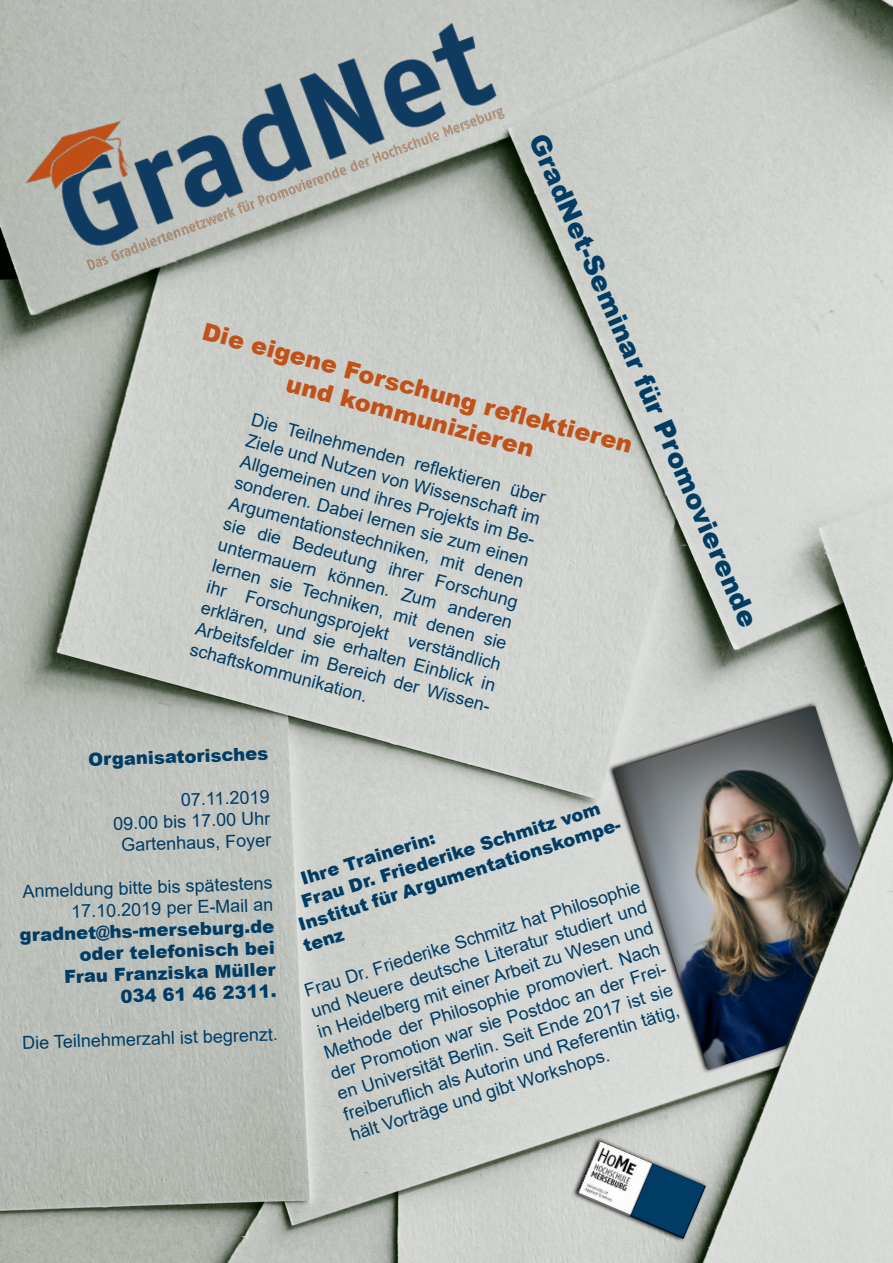
<style>
.page{position:relative;width:893px;height:1263px;background:#fff}
.page>*{position:absolute;margin:0;border:0;box-sizing:border-box;transform-origin:0 0}
.t1{font:900 27px "Arial";color:#003c64}
.t2{font:900 24px/28.8px "Arial";color:#c15117;text-align:center}
.t3{font:18px/21.6px "Arial";color:#003c64}
.t4{font:900 18px/21.6px "Arial";color:#003c64;text-align:right}
</style>
<div class="page">
<img style="left:0;top:0;width:893px;height:1263px">
<img style="left:7px;top:0;width:509px;height:295px">
<svg style="left:607px;top:701px;width:257px;height:373px;background:#cfd2ce"></svg>
<img style="left:613px;top:706px;width:249px;height:364px">
<svg style="left:389px;top:1064px;width:388px;height:137px;background:#c3c6c1"></svg>
<svg style="left:571px;top:1137px;width:137px;height:105px;background:#c2c4bf"></svg>
<img style="left:578px;top:1141px;width:128px;height:98px">
<h1 class="t1" style="left:553px;top:128px;width:536px;rotate:66deg">GradNet-Seminar für Promovierende</h1>
<h2 class="t2" style="left:207px;top:316px;width:446px;rotate:15deg">Die eigene Forschung reflektieren und kommunizieren</h2>
<p class="t3" style="left:255px;top:408px;width:309px;rotate:15deg">Die Teilnehmenden refl ektieren über Ziele und Nutzen von Wissenschaft im Allgemeinen und ihres Projekts im Be&shy;sonderen. Dabei lernen sie zum einen Argumentationstechniken, mit denen sie die Bedeutung ihrer Forschung untermauern können. Zum anderen lernen sie Techniken, mit denen sie ihr Forschungsprojekt verständlich erklären, und sie erhalten Einblick in Arbeitsfelder im Bereich der Wissen&shy;schaftskommunikation.</p>
<p class="t4" style="left:88px;top:748px;width:181px;rotate:-2deg">Organisatorisches</p>
<p class="t3" style="left:112px;top:791px;width:159px;text-align:right;rotate:-2deg">07.11.2019<br>09.00 bis 17.00 Uhr<br>Gartenhaus, Foyer</p>
<p class="t3" style="left:22px;top:881px;width:252px;text-align:right;rotate:-2deg">Anmeldung bitte bis spätestens<br>17.10.2019 per E-Mail an</p>
<p class="t4" style="left:19px;top:923px;width:256px;rotate:-2deg">gradnet@hs-merseburg.de oder telefonisch bei<br>Frau Franziska Müller<br>034 61 46 2311.</p>
<p class="t3" style="left:22px;top:1032px;width:257px;rotate:-2deg">Die Teilnehmerzahl ist begrenzt.</p>
<p class="t4" style="left:299px;top:892px;width:314px;rotate:-18deg">Frau Dr. Friederike Schmitz vom</p>
<p class="t4" style="left:296px;top:915px;width:338px;rotate:-18deg">Institut für Argumentationskompe-</p>
<p class="t4" style="left:300px;top:936px;width:44px;rotate:-18deg">tenz</p>
<p class="t4" style="left:298px;top:869px;width:141px;rotate:-18deg">Ihre Trainerin:</p>
<p class="t3" style="left:301px;top:983px;width:356px;rotate:-18deg">Frau Dr. Friederike Schmitz hat Philosophie und Neuere deutsche Literatur studiert und in Heidelberg mit einer Arbeit zu Wesen und Methode der Philosophie promoviert. Nach der Promotion war sie Postdoc an der Frei&shy;en Universität Berlin. Seit Ende 2017 ist sie freiberufl ich als Autorin und Referentin tätig, hält Vorträge und gibt Workshops.</p>
</div>
